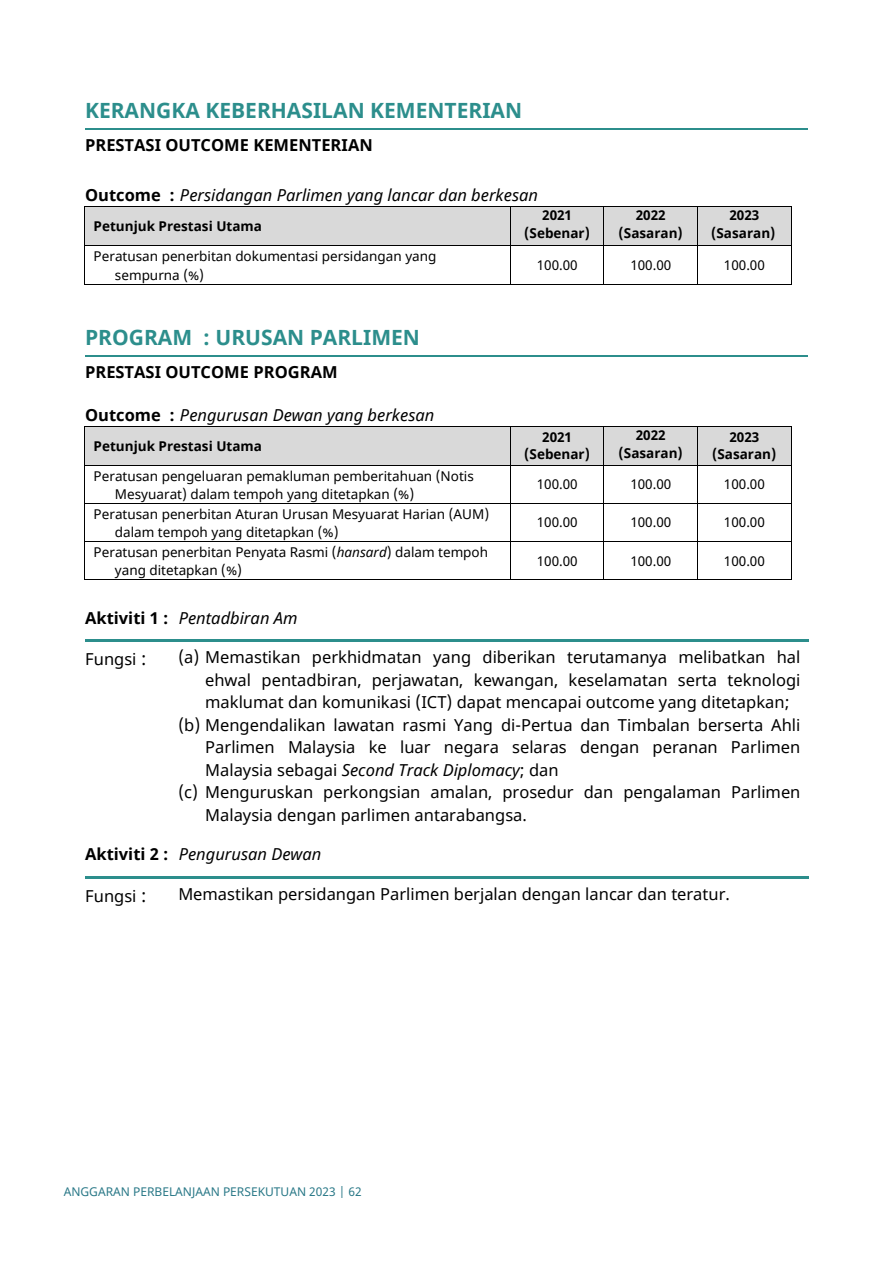
<style>
.page{position:relative;width:894px;height:1263px;background:#fff}
.page>*{position:absolute;margin:0;border:0;box-sizing:border-box;transform-origin:0 0}
.t1{font:700 21px "Noto Sans";color:#2c8e8c}
.t2{font:16.5px/22.5px "Noto Sans";color:#000;text-align:justify}
.t3{font:italic 16.5px "Noto Sans";color:#000}
.t4{font:700 16.5px "Noto Sans";color:#000}
.t5{font:13.5px/18.5px "Noto Sans";color:#000}
.t6{font:700 13.5px "Noto Sans";color:#000}
.t7{font:12px "Noto Sans";color:#297887}
.s1{font-weight:700;font-style:normal}
.s2{font-style:italic}
.s3{font-size:18px}
</style>
<div class="page">
<hr style="left:85px;top:128px;width:722px;height:1px;background:#2c8e8c">
<div style="left:85px;top:207px;width:425px;height:38px;background:#d9d9d9"></div>
<div style="left:510px;top:207px;width:93px;height:38px;background:#d9d9d9"></div>
<div style="left:604px;top:207px;width:93px;height:38px;background:#d9d9d9"></div>
<div style="left:697px;top:207px;width:93px;height:38px;background:#d9d9d9"></div>
<hr style="left:85px;top:206px;width:425px;height:1px;background:#000">
<hr style="left:510px;top:206px;width:93px;height:1px;background:#000">
<hr style="left:604px;top:206px;width:93px;height:1px;background:#000">
<hr style="left:697px;top:206px;width:93px;height:1px;background:#000">
<hr style="left:84px;top:207px;width:1px;height:38px;background:#000">
<hr style="left:510px;top:207px;width:1px;height:38px;background:#000">
<hr style="left:603px;top:207px;width:1px;height:38px;background:#000">
<hr style="left:697px;top:207px;width:1px;height:38px;background:#000">
<hr style="left:790px;top:207px;width:1px;height:38px;background:#000">
<hr style="left:85px;top:245px;width:425px;height:1px;background:#000">
<hr style="left:510px;top:245px;width:93px;height:1px;background:#000">
<hr style="left:604px;top:245px;width:93px;height:1px;background:#000">
<hr style="left:697px;top:245px;width:93px;height:1px;background:#000">
<hr style="left:84px;top:246px;width:1px;height:38px;background:#000">
<hr style="left:85px;top:284px;width:425px;height:1px;background:#000">
<hr style="left:510px;top:246px;width:1px;height:38px;background:#000">
<hr style="left:510px;top:284px;width:93px;height:1px;background:#000">
<hr style="left:603px;top:246px;width:1px;height:38px;background:#000">
<hr style="left:604px;top:284px;width:93px;height:1px;background:#000">
<hr style="left:697px;top:246px;width:1px;height:38px;background:#000">
<hr style="left:697px;top:284px;width:93px;height:1px;background:#000">
<hr style="left:790px;top:246px;width:1px;height:38px;background:#000">
<hr style="left:85px;top:355px;width:722px;height:2px;background:#2c8e8c">
<div style="left:85px;top:427px;width:425px;height:38px;background:#d9d9d9"></div>
<div style="left:510px;top:427px;width:93px;height:38px;background:#d9d9d9"></div>
<div style="left:604px;top:427px;width:93px;height:38px;background:#d9d9d9"></div>
<div style="left:697px;top:427px;width:93px;height:38px;background:#d9d9d9"></div>
<hr style="left:85px;top:426px;width:425px;height:1px;background:#000">
<hr style="left:510px;top:426px;width:93px;height:1px;background:#000">
<hr style="left:604px;top:426px;width:93px;height:1px;background:#000">
<hr style="left:697px;top:426px;width:93px;height:1px;background:#000">
<hr style="left:84px;top:427px;width:1px;height:38px;background:#000">
<hr style="left:510px;top:427px;width:1px;height:38px;background:#000">
<hr style="left:603px;top:427px;width:1px;height:38px;background:#000">
<hr style="left:697px;top:427px;width:1px;height:38px;background:#000">
<hr style="left:790px;top:427px;width:1px;height:38px;background:#000">
<hr style="left:85px;top:465px;width:425px;height:1px;background:#000">
<hr style="left:510px;top:465px;width:93px;height:1px;background:#000">
<hr style="left:604px;top:465px;width:93px;height:1px;background:#000">
<hr style="left:697px;top:465px;width:93px;height:1px;background:#000">
<hr style="left:84px;top:466px;width:1px;height:37px;background:#000">
<hr style="left:510px;top:466px;width:1px;height:37px;background:#000">
<hr style="left:603px;top:466px;width:1px;height:37px;background:#000">
<hr style="left:697px;top:466px;width:1px;height:37px;background:#000">
<hr style="left:790px;top:466px;width:1px;height:37px;background:#000">
<hr style="left:85px;top:503px;width:425px;height:1px;background:#000">
<hr style="left:510px;top:503px;width:93px;height:1px;background:#000">
<hr style="left:604px;top:503px;width:93px;height:1px;background:#000">
<hr style="left:697px;top:503px;width:93px;height:1px;background:#000">
<hr style="left:84px;top:504px;width:1px;height:37px;background:#000">
<hr style="left:510px;top:504px;width:1px;height:37px;background:#000">
<hr style="left:603px;top:504px;width:1px;height:37px;background:#000">
<hr style="left:697px;top:504px;width:1px;height:37px;background:#000">
<hr style="left:790px;top:504px;width:1px;height:37px;background:#000">
<hr style="left:85px;top:541px;width:425px;height:1px;background:#000">
<hr style="left:510px;top:541px;width:93px;height:1px;background:#000">
<hr style="left:604px;top:541px;width:93px;height:1px;background:#000">
<hr style="left:697px;top:541px;width:93px;height:1px;background:#000">
<hr style="left:84px;top:542px;width:1px;height:37px;background:#000">
<hr style="left:85px;top:579px;width:425px;height:1px;background:#000">
<hr style="left:510px;top:542px;width:1px;height:37px;background:#000">
<hr style="left:510px;top:579px;width:93px;height:1px;background:#000">
<hr style="left:603px;top:542px;width:1px;height:37px;background:#000">
<hr style="left:604px;top:579px;width:93px;height:1px;background:#000">
<hr style="left:697px;top:542px;width:1px;height:37px;background:#000">
<hr style="left:697px;top:579px;width:93px;height:1px;background:#000">
<hr style="left:790px;top:542px;width:1px;height:37px;background:#000">
<hr style="left:85px;top:640px;width:723px;height:2px;background:#2c8e8c">
<hr style="left:85px;top:876px;width:723px;height:3px;background:#2c8e8c">
<h1 class="t1" style="left:85px;top:96px;width:438px">KERANGKA KEBERHASILAN KEMENTERIAN</h1>
<h1 class="t4" style="left:85px;top:133px;width:289px">PRESTASI OUTCOME KEMENTERIAN</h1>
<p class="t3" style="left:85px;top:184px;width:454px"><span class="s1">Outcome :</span> Persidangan Parlimen yang lancar dan berkesan</p>
<p class="t6" style="left:94px;top:217px;width:170px">Petunjuk Prestasi Utama</p>
<p class="t6" style="left:542px;top:206px;width:31px">2021</p>
<p class="t6" style="left:524px;top:224px;width:67px">(Sebenar)</p>
<p class="t6" style="left:635px;top:206px;width:31px">2022</p>
<p class="t6" style="left:618px;top:224px;width:66px">(Sasaran)</p>
<p class="t6" style="left:729px;top:206px;width:31px">2023</p>
<p class="t6" style="left:711px;top:224px;width:66px">(Sasaran)</p>
<p class="t5" style="left:94px;top:247px;width:344px">Peratusan penerbitan dokumentasi persidangan yang</p>
<p class="t5" style="left:115px;top:266px;width:91px">sempurna (%)</p>
<h1 class="t1" style="left:85px;top:323px;width:336px">PROGRAM : URUSAN PARLIMEN</h1>
<p class="t4" style="left:85px;top:360px;width:254px">PRESTASI OUTCOME PROGRAM</p>
<h2 class="t3" style="left:85px;top:403px;width:350px"><span class="s1">Outcome :</span> Pengurusan Dewan yang berkesan</h2>
<p class="t6" style="left:94px;top:436px;width:170px">Petunjuk Prestasi Utama</p>
<p class="t5" style="left:536px;top:256px;width:42px">100.00</p>
<p class="t5" style="left:630px;top:256px;width:42px">100.00</p>
<p class="t5" style="left:723px;top:256px;width:42px">100.00</p>
<p class="t6" style="left:542px;top:427px;width:31px">2021</p>
<p class="t6" style="left:524px;top:445px;width:67px">(Sebenar)</p>
<p class="t6" style="left:635px;top:426px;width:31px">2022</p>
<p class="t6" style="left:618px;top:443px;width:66px">(Sasaran)</p>
<p class="t6" style="left:729px;top:427px;width:31px">2023</p>
<p class="t6" style="left:712px;top:445px;width:66px">(Sasaran)</p>
<p class="t5" style="left:115px;top:467px;width:360px;text-indent:-21px">Peratusan pengeluaran pemakluman pemberitahuan (Notis<br>Mesyuarat) dalam tempoh yang ditetapkan (%)</p>
<p class="t5" style="left:536px;top:475px;width:42px">100.00</p>
<p class="t5" style="left:630px;top:475px;width:42px">100.00</p>
<p class="t5" style="left:723px;top:475px;width:42px">100.00</p>
<p class="t5" style="left:115px;top:505px;width:375px;text-indent:-21px">Peratusan penerbitan Aturan Urusan Mesyuarat Harian (AUM) dalam tempoh yang ditetapkan (%)</p>
<p class="t5" style="left:536px;top:514px;width:42px">100.00</p>
<p class="t5" style="left:630px;top:514px;width:42px">100.00</p>
<p class="t5" style="left:723px;top:514px;width:42px">100.00</p>
<p class="t5" style="left:115px;top:544px;width:374px;text-indent:-21px">Peratusan penerbitan Penyata Rasmi (<span class="s2">hansard</span>) dalam tempoh yang ditetapkan (%)</p>
<p class="t5" style="left:536px;top:552px;width:42px">100.00</p>
<p class="t5" style="left:630px;top:552px;width:42px">100.00</p>
<p class="t5" style="left:723px;top:552px;width:42px">100.00</p>
<h1 class="t3" style="left:85px;top:606px;width:214px"><span class="s1">Aktiviti 1 :</span> Pentadbiran Am</h1>
<p class="t2" style="left:85px;top:648px;width:63px">Fungsi <span class="s3">:</span></p>
<p class="t2" style="left:205px;top:647px;width:596px;text-indent:-27px">(a) Memastikan perkhidmatan yang diberikan terutamanya melibatkan hal ehwal pentadbiran, perjawatan, kewangan, keselamatan serta teknologi maklumat dan komunikasi (ICT) dapat mencapai outcome yang ditetapkan;</p>
<p class="t2" style="left:205px;top:714px;width:596px;text-indent:-27px">(b) Mengendalikan lawatan rasmi Yang di-Pertua dan Timbalan berserta Ahli Parlimen Malaysia ke luar negara selaras dengan peranan Parlimen Malaysia sebagai <span class="s2">Second Track Diplomacy</span>; dan</p>
<p class="t2" style="left:205px;top:782px;width:596px;text-indent:-27px">(c) Menguruskan perkongsian amalan, prosedur dan pengalaman Parlimen<br>Malaysia dengan parlimen antarabangsa.</p>
<h1 class="t3" style="left:85px;top:843px;width:238px"><span class="s1">Aktiviti 2 :</span> Pengurusan Dewan</h1>
<p class="t2" style="left:85px;top:885px;width:63px">Fungsi <span class="s3">:</span></p>
<p class="t2" style="left:178px;top:884px;width:553px">Memastikan persidangan Parlimen berjalan dengan lancar dan teratur.</p>
<p class="t7" style="left:64px;top:1184px;width:299px">ANGGARAN PERBELANJAAN PERSEKUTUAN 2023 | 62</p>
</div>
